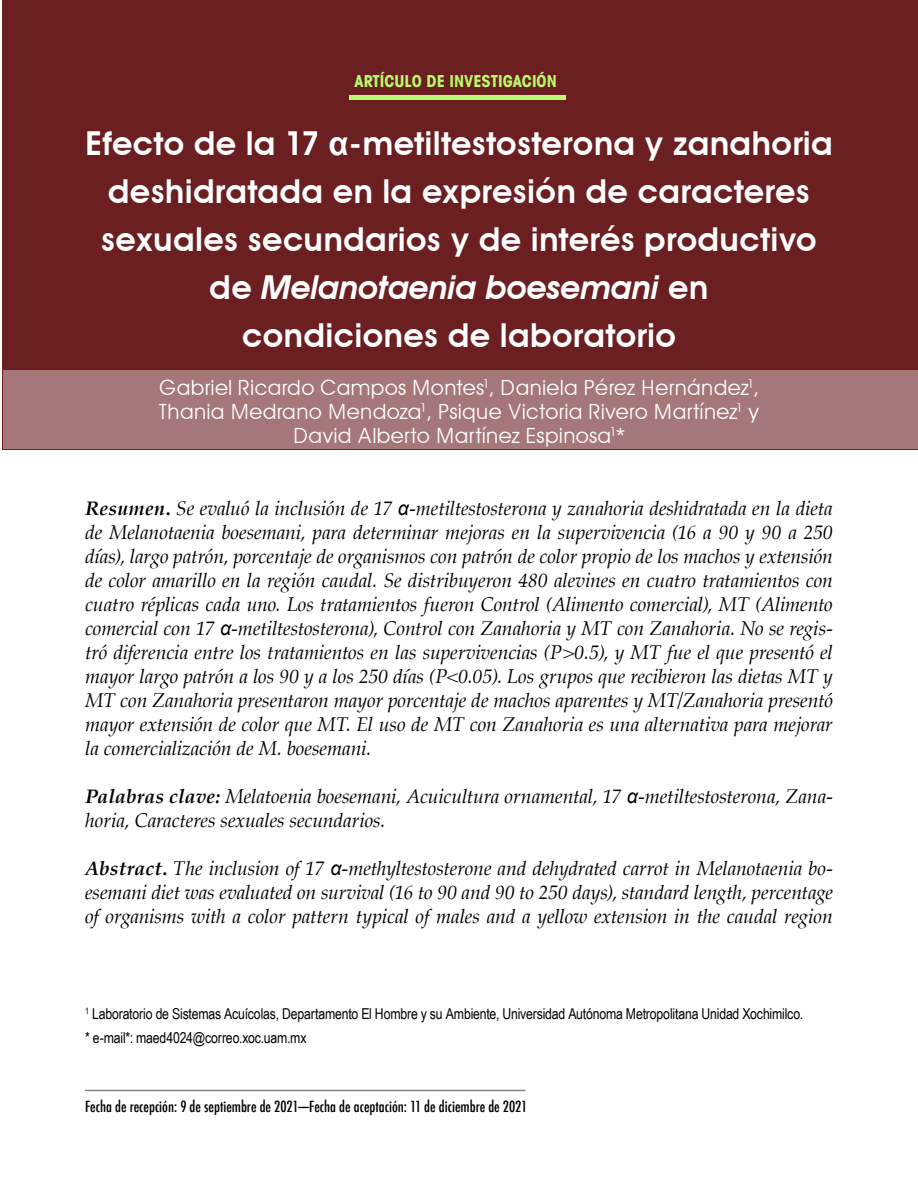
<style>
.page{position:relative;width:918px;height:1188px;background:#fff}
.page>*{position:absolute;margin:0;border:0;box-sizing:border-box;transform-origin:0 0}
.t1{font:600 33px/48px "Avant Garde";color:#fff;text-align:center}
.t2{font:italic 600 33px "Avant Garde IT Cby BT";letter-spacing:-.01em;color:#fff}
.t3{font:21px/24px "Avant Garde";letter-spacing:-.015em;color:#fff;text-align:center}
.t4{font:italic 19.5px/24px "Palatino";letter-spacing:-.005em;color:#000;text-align:justify}
.t5{font:16.5px "Avant Garde Cond Bold SC850";color:#b9fb6c}
.t6{font:15px/24px "Arial Narrow";letter-spacing:-.015em;color:#000}
.t7{font:500 condensed 15px "Futura";color:#000}
.s1{font-family:"Avant Garde";font-weight:700;font-stretch:condensed}
.s2{font-family:"Arial";font-weight:700}
.s3{font-family:"Avant Garde";font-style:normal}
.s4{font-weight:700}
.s5{font-weight:700;font-style:normal}
.s6{font-family:"Arial"}
.s7{font-family:"Arial Narrow";font-weight:400;font-stretch:normal}
</style>
<div class="page">
<div style="left:2px;top:0;width:916px;height:449px;background:#6b1f20"></div>
<div style="left:3px;top:370px;width:914px;height:79px;background:#a57778"></div>
<div style="left:349px;top:95px;width:217px;height:5px;background:#b9fb6c"></div>
<hr style="left:85px;top:1090px;width:441px;height:1px;background:#000">
<p class="t5" style="left:354px;top:70px;width:204px">ARTÍCULO DE INVESTIG<span class="s1">ACIÓN</span></p>
<h1 class="t1" style="left:85px;top:119px;width:749px">Efecto de la 17 <span class="s2">α</span>-metiltestosterona y zanahoria deshidratada en la expresión de caracteres sexuales secundarios y de interés productivo</h1>
<h1 class="t2" style="left:209px;top:267px;width:501px"><span class="s3">de</span> Melanotaenia boesemani <span class="s3">en</span></h1>
<h1 class="t1" style="left:242px;top:311px;width:436px">condiciones de laboratorio</h1>
<p class="t3" style="left:159px;top:375px;width:602px">Gabriel Ricardo Campos Montes<sup>1</sup>, Daniela Pérez Hernández<sup>1</sup>,<br>Thania Medrano Mendoza<sup>1</sup>, Psique Victoria Rivero Martínez<sup>1</sup> y<br>David Alberto Martínez Espinosa<sup>1</sup>*</p>
<p class="t4" style="left:85px;top:496px;width:750px"><span class="s4">Resumen</span><span class="s5">.</span> Se evaluó la inclusión de 17 <span class="s6">α</span>-metiltestosterona y zanahoria deshidratada en la dieta de Melanotaenia boesemani, para determinar mejoras en la supervivencia (16 a 90 y 90 a 250 días), largo patrón, porcentaje de organismos con patrón de color propio de los machos y extensión de color amarillo en la región caudal. Se distribuyeron 480 alevines en cuatro tratamientos con cuatro réplicas cada uno. Los tratamientos fueron Control (Alimento comercial), MT (Alimento comercial con 17 <span class="s6">α</span>-metiltestosterona), Control con Zanahoria y MT con Zanahoria. No se regis&shy;tró diferencia entre los tratamientos en las supervivencias (P&gt;0.5), y MT fue el que presentó el mayor largo patrón a los 90 y a los 250 días (P&lt;0.05). Los grupos que recibieron las dietas MT y MT con Zanahoria presentaron mayor porcentaje de machos aparentes y MT/Zanahoria presentó mayor extensión de color que MT. El uso de MT con Zanahoria es una alternativa para mejorar la comercialización de M. boesemani.</p>
<p class="t4" style="left:85px;top:784px;width:749px"><span class="s4">Palabras clave:</span> Melatoenia boesemani, Acuicultura ornamental, 17 <span class="s6">α</span>-metiltestosterona, Zana&shy;horia, Caracteres sexuales secundarios.</p>
<p class="t4" style="left:85px;top:856px;width:749px"><span class="s4">Abstract</span><span class="s5">.</span> The inclusion of 17 <span class="s6">α</span>-methyltestosterone and dehydrated carrot in Melanotaenia bo&shy;esemani diet was evaluated on survival (16 to 90 and 90 to 250 days), standard length, percentage of organisms with a color pattern typical of males and a yellow extension in the caudal region</p>
<p class="t6" style="left:85px;top:1002px;width:720px"><sup>1</sup> Laboratorio de Sistemas Acuícolas, Departamento El Hombre y su Ambiente, Universidad Autónoma Metropolitana Unidad Xochimilco. * e-mail*: maed4024@correo.xoc.uam.mx</p>
<p class="t7" style="left:85px;top:1097px;width:444px">Fecha de recepción: 9 de septiembre de 2021<span class="s7">─</span>Fecha de aceptación: 11 de diciembre de 2021</p>
</div>
